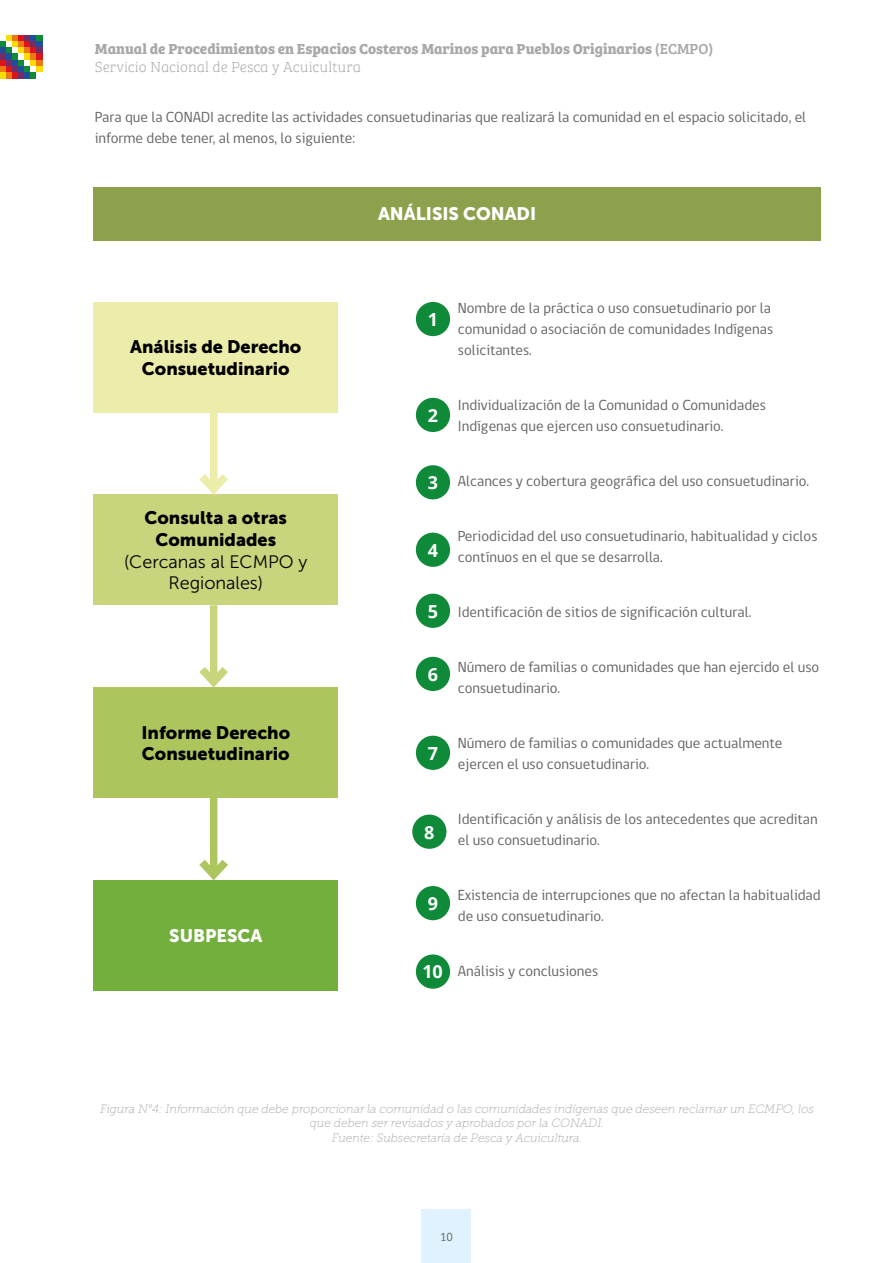
<style>
.page{position:relative;width:893px;height:1263px;background:#fff}
.page>*{position:absolute;margin:0;border:0;box-sizing:border-box;transform-origin:0 0}
.t1{font:18px/21.6px "Museo Sans 900";color:#000;text-align:center}
.t2{font:18px/21.6px "Museo Sans 300";color:#000;text-align:center}
.t3{font:18px "Museo Sans 900";color:#fff}
.t4{font:700 18px "Open Sans";color:#fff}
.t5{font:15px/21px "gob CL";color:#646363}
.t6{font:700 15px "Bree Serif";color:#a8a8a7}
.t7{font:15px "Bree Serif Th";color:#a8a8a7}
.t8{font:italic 12px/14.4px "Museo Slab 100";letter-spacing:-.005em;color:#a8a8a7;text-align:center}
.t9{font:12px "gob CL";color:#646363}
.s1{font-weight:400}
</style>
<div class="page">
<div style="left:421px;top:1210px;width:50px;height:53px;background:#dff2fd"></div>
<div style="left:18px;top:36px;width:7px;height:6px;background:#db141b"></div>
<div style="left:18px;top:42px;width:7px;height:6px;background:#ec7812"></div>
<div style="left:18px;top:48px;width:7px;height:6px;background:#fbdd05"></div>
<div style="left:18px;top:60px;width:7px;height:6px;background:#0e8a38"></div>
<div style="left:18px;top:66px;width:7px;height:6px;background:#204d9c"></div>
<svg style="left:0;top:36px;width:18px;height:42px"></svg>
<div style="left:18px;top:72px;width:7px;height:6px;background:#752c65"></div>
<svg style="left:25px;top:36px;width:18px;height:42px"></svg>
<div style="left:94px;top:302px;width:244px;height:110px;background:#ececab"></div>
<div style="left:94px;top:187px;width:727px;height:53px;background:#8da14d"></div>
<div style="left:94px;top:687px;width:244px;height:111px;background:#adc55d"></div>
<div style="left:94px;top:880px;width:244px;height:111px;background:#72af3c"></div>
<div style="left:94px;top:495px;width:244px;height:110px;background:#cad47c"></div>
<div style="left:210px;top:412px;width:7px;height:77px;background:#ececab"></div>
<svg style="left:191px;top:466px;width:45px;height:29px"></svg>
<div style="left:210px;top:605px;width:7px;height:77px;background:#cad47c"></div>
<svg style="left:199px;top:659px;width:29px;height:28px"></svg>
<div style="left:210px;top:798px;width:7px;height:77px;background:#adc55d"></div>
<svg style="left:199px;top:852px;width:29px;height:28px"></svg>
<div style="left:416px;top:302px;width:34px;height:34px;background:#0e8a38;border-radius:50%"></div>
<div style="left:416px;top:398px;width:34px;height:34px;background:#0e8a38;border-radius:50%"></div>
<div style="left:416px;top:465px;width:34px;height:34px;background:#0e8a38;border-radius:50%"></div>
<div style="left:416px;top:533px;width:34px;height:34px;background:#0e8a38;border-radius:50%"></div>
<div style="left:416px;top:594px;width:34px;height:34px;background:#0e8a38;border-radius:50%"></div>
<div style="left:416px;top:657px;width:34px;height:34px;background:#0e8a38;border-radius:50%"></div>
<div style="left:416px;top:736px;width:34px;height:34px;background:#0e8a38;border-radius:50%"></div>
<div style="left:412px;top:814px;width:34px;height:35px;background:#0e8a38;border-radius:50%"></div>
<div style="left:416px;top:886px;width:34px;height:34px;background:#0e8a38;border-radius:50%"></div>
<div style="left:416px;top:954px;width:34px;height:35px;background:#0e8a38;border-radius:50%"></div>
<p class="t6" style="left:95px;top:37px;width:620px">Manual de Procedimientos en Espacios Costeros Marinos para Pueblos Originarios <span class="s1">(ECMPO)</span></p>
<p class="t7" style="left:95px;top:57px;width:268px">Servicio Nacional de Pesca y Acuicultura</p>
<p class="t5" style="left:95px;top:107px;width:713px">Para que la CONADI acredite las actividades consuetudinarias que realizará la comunidad en el espacio solicitado, el informe debe tener, al menos, lo siguiente:</p>
<p class="t1" style="left:130px;top:336px;width:173px">Análisis de Derecho<br>Consuetudinario</p>
<p class="t1" style="left:145px;top:507px;width:144px">Consulta a otras<br>Comunidades</p>
<p class="t2" style="left:124px;top:551px;width:185px">(Cercanas al ECMPO y<br>Regionales)</p>
<p class="t1" style="left:141px;top:721px;width:150px;text-align:left">Informe Derecho<br>Consuetudinario</p>
<p class="t3" style="left:169px;top:926px;width:95px">SUBPESCA</p>
<p class="t3" style="left:378px;top:204px;width:160px">ANÁLISIS CONADI</p>
<p class="t4" style="left:428px;top:307px;width:12px">1</p>
<p class="t5" style="left:458px;top:298px;width:317px">Nombre de la práctica o uso consuetudinario por la comunidad o asociación de comunidades Indígenas solicitantes.</p>
<p class="t4" style="left:428px;top:402px;width:12px">2</p>
<p class="t4" style="left:428px;top:470px;width:12px">3</p>
<p class="t4" style="left:428px;top:538px;width:12px">4</p>
<p class="t4" style="left:428px;top:598px;width:12px">5</p>
<p class="t4" style="left:428px;top:661px;width:12px">6</p>
<p class="t5" style="left:458px;top:395px;width:310px">Individualización de la Comunidad o Comunidades<br>Indígenas que ejercen uso consuetudinario.</p>
<p class="t5" style="left:458px;top:471px;width:353px">Alcances y cobertura geográfica del uso consuetudinario.</p>
<p class="t5" style="left:458px;top:526px;width:361px">Periodicidad del uso consuetudinario, habitualidad y ciclos contínuos en el que se desarrolla.</p>
<p class="t5" style="left:458px;top:602px;width:295px">Identificación de sitios de significación cultural.</p>
<p class="t5" style="left:458px;top:657px;width:363px">Número de familias o comunidades que han ejercido el uso consuetudinario.</p>
<p class="t4" style="left:428px;top:740px;width:12px">7</p>
<p class="t4" style="left:424px;top:819px;width:12px">8</p>
<p class="t5" style="left:458px;top:733px;width:326px">Número de familias o comunidades que actualmente ejercen el uso consuetudinario.</p>
<p class="t5" style="left:458px;top:809px;width:361px">Identificación y análisis de los antecedentes que acreditan el uso consuetudinario.</p>
<p class="t4" style="left:428px;top:891px;width:12px">9</p>
<p class="t5" style="left:458px;top:885px;width:364px">Existencia de interrupciones que no afectan la habitualidad de uso consuetudinario.</p>
<p class="t4" style="left:422px;top:959px;width:22px">10</p>
<p class="t5" style="left:458px;top:961px;width:142px">Análisis y conclusiones</p>
<p class="t8" style="left:100px;top:1102px;width:716px">Figura N°4: Información que debe proporcionar la comunidad o las comunidades indígenas que deseen reclamar un ECMPO, los que deben ser revisados y aprobados por la CONADI.<br>Fuente: Subsecretaría de Pesca y Acuicultura.</p>
<p class="t9" style="left:440px;top:1229px;width:14px">10</p>
</div>
